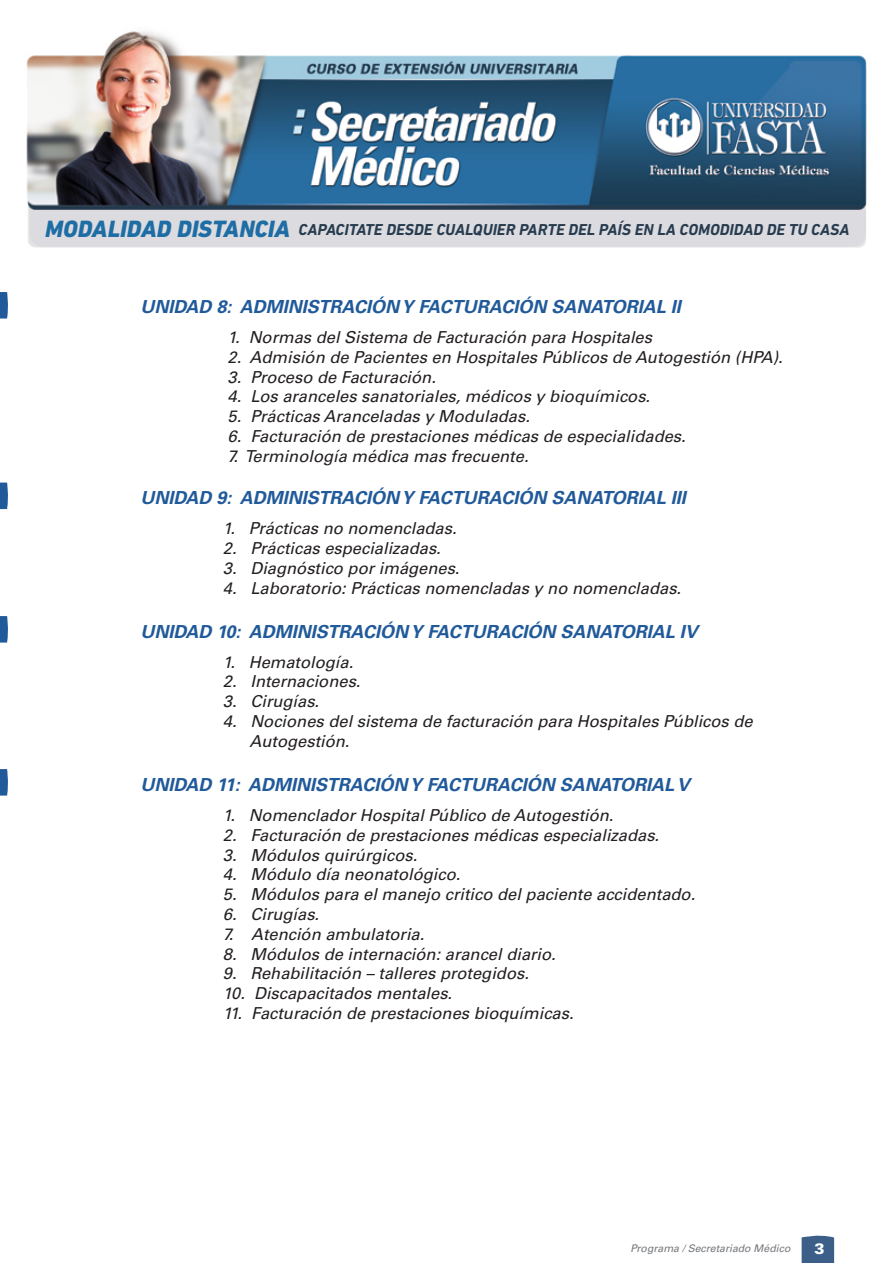
<style>
.page{position:relative;width:893px;height:1263px;background:#fff}
.page>*{position:absolute;margin:0;border:0;box-sizing:border-box;transform-origin:0 0}
.t1{font:italic 700 18px "Univers LT Std";color:#215a9a}
.t2{font:italic 16.5px/19.8px "Univers LT Std";color:#231f20}
.t3{font:italic 700 16.05px "DIN Next LT Pro";color:#273c4f}
.t4{font:900 15px "Univers LT Std";color:#fff}
.t5{font:italic 10.5px "Univers LT Std";color:#74777b}
.s1{font-weight:800;font-size:24px;color:#1e6da4}
</style>
<div class="page">
<svg style="left:0;top:482px;width:8px;height:27px"></svg>
<svg style="left:0;top:292px;width:8px;height:26px"></svg>
<svg style="left:0;top:616px;width:8px;height:26px"></svg>
<svg style="left:801px;top:1235px;width:33px;height:28px"></svg>
<svg style="left:0;top:769px;width:8px;height:26px"></svg>
<img style="left:26px;top:31px;width:841px;height:217px">
<div style="left:30px;top:210px;width:836px;height:37px;background:#dcdbe0"></div>
<p class="t3" style="left:45px;top:220px;width:805px"><span class="s1">MODALIDAD DISTANCIA</span> CAPACITATE DESDE CUALQUIER PARTE DEL PAÍS EN LA COMODIDAD DE TU CASA</p>
<p class="t1" style="left:140px;top:296px;width:542px">UNIDAD 8: ADMINISTRACIÓN Y FACTURACIÓN SANATORIAL II</p>
<p class="t2" style="left:227px;top:328px;width:426px">1. Normas del Sistema de Facturación para Hospitales</p>
<p class="t2" style="left:227px;top:347px;width:557px">2. Admisión de Pacientes en Hospitales Públicos de Autogestión (HPA).</p>
<p class="t2" style="left:227px;top:367px;width:210px">3. Proceso de Facturación.</p>
<p class="t2" style="left:227px;top:387px;width:424px">4. Los aranceles sanatoriales, médicos y bioquímicos.</p>
<p class="t2" style="left:227px;top:407px;width:304px">5. Prácticas Aranceladas y Moduladas.</p>
<p class="t2" style="left:227px;top:427px;width:460px">6. Facturación de prestaciones médicas de especialidades.</p>
<p class="t2" style="left:227px;top:446px;width:302px">7. Terminología médica mas frecuente.</p>
<p class="t1" style="left:140px;top:487px;width:547px">UNIDAD 9: ADMINISTRACIÓN Y FACTURACIÓN SANATORIAL III</p>
<p class="t2" style="left:223px;top:519px;width:235px">1. Prácticas no nomencladas.</p>
<p class="t2" style="left:223px;top:538px;width:219px">2. Prácticas especializadas.</p>
<p class="t2" style="left:223px;top:558px;width:238px">3. Diagnóstico por imágenes.</p>
<p class="t2" style="left:223px;top:578px;width:460px">4. Laboratorio: Prácticas nomencladas y no nomencladas.</p>
<p class="t1" style="left:140px;top:621px;width:559px">UNIDAD 10: ADMINISTRACIÓN Y FACTURACIÓN SANATORIAL IV</p>
<p class="t2" style="left:223px;top:652px;width:132px">1. Hematología.</p>
<p class="t2" style="left:223px;top:672px;width:139px">2. Internaciones.</p>
<p class="t2" style="left:223px;top:692px;width:98px">3. Cirugías.</p>
<p class="t2" style="left:250px;top:712px;width:504px;text-indent:-27px">4. Nociones del sistema de facturación para Hospitales Públicos de<br>Autogestión.</p>
<p class="t1" style="left:140px;top:774px;width:551px">UNIDAD 11: ADMINISTRACIÓN Y FACTURACIÓN SANATORIAL V</p>
<p class="t2" style="left:223px;top:805px;width:392px">1. Nomenclador Hospital Público de Autogestión.</p>
<p class="t2" style="left:223px;top:825px;width:438px">2. Facturación de prestaciones médicas especializadas.</p>
<p class="t2" style="left:223px;top:845px;width:196px">3. Módulos quirúrgicos.</p>
<p class="t2" style="left:223px;top:865px;width:239px">4. Módulo día neonatológico.</p>
<p class="t2" style="left:223px;top:885px;width:474px">5. Módulos para el manejo critico del paciente accidentado.</p>
<p class="t2" style="left:223px;top:904px;width:98px">6. Cirugías.</p>
<p class="t2" style="left:223px;top:924px;width:203px">7. Atención ambulatoria.</p>
<p class="t2" style="left:223px;top:944px;width:334px">8. Módulos de internación: arancel diario.</p>
<p class="t2" style="left:223px;top:964px;width:307px">9. Rehabilitación – talleres protegidos.</p>
<p class="t2" style="left:223px;top:984px;width:231px">10. Discapacitados mentales.</p>
<p class="t2" style="left:223px;top:1003px;width:352px">11. Facturación de prestaciones bioquímicas.</p>
<p class="t5" style="left:630px;top:1242px;width:162px">Programa / Secretariado Médico</p>
<p class="t4" style="left:814px;top:1239px;width:12px">3</p>
</div>
